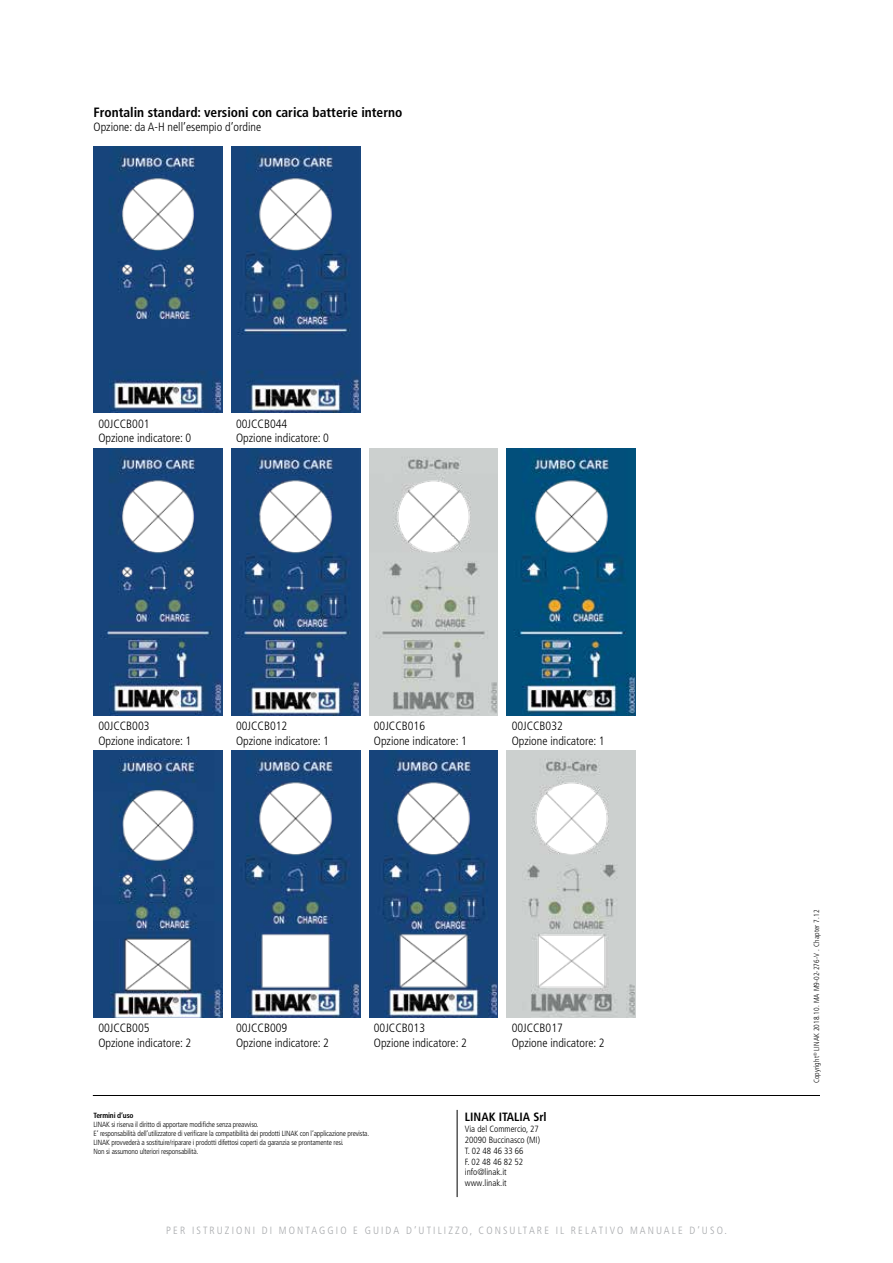
<style>
.page{position:relative;width:893px;height:1263px;background:#fff}
.page>*{position:absolute;margin:0;border:0;box-sizing:border-box;transform-origin:0 0}
.t1{font:700 condensed 13.5px "Frutiger LT Pro";color:#000}
.t2{font:300 condensed 12px/14.4px "Frutiger LT Pro";color:#000}
.t3{font:700 condensed 12px "Frutiger LT Pro";color:#000}
.t4{font:300 condensed 10.5px "Frutiger LT Pro";letter-spacing:.2em;color:#a7a9ac}
.t5{font:300 condensed 9px/10.8px "Frutiger LT Pro";color:#000}
.t6{font:300 condensed 7.5px/9px "Frutiger LT Pro";letter-spacing:-.02em;color:#000}
.t7{font:300 condensed 7.5px "Frutiger LT Pro";letter-spacing:.01em;color:#000}
.t8{font:700 condensed 7.5px "Frutiger LT Pro";letter-spacing:-.02em;color:#000}
</style>
<div class="page">
<hr style="left:93px;top:1095px;width:727px;height:1px;background:#000">
<img style="left:94px;top:146px;width:128px;height:267px">
<img style="left:231px;top:146px;width:129px;height:267px">
<img style="left:94px;top:448px;width:128px;height:267px">
<img style="left:231px;top:448px;width:129px;height:267px">
<img style="left:369px;top:448px;width:129px;height:267px">
<img style="left:507px;top:448px;width:129px;height:267px">
<img style="left:94px;top:750px;width:128px;height:267px">
<img style="left:231px;top:750px;width:129px;height:267px">
<img style="left:369px;top:750px;width:129px;height:267px">
<img style="left:507px;top:750px;width:129px;height:267px">
<hr style="left:457px;top:1110px;width:1px;height:87px;background:#000">
<p class="t1" style="left:94px;top:104px;width:310px">Frontalin standard: versioni con carica batterie interno</p>
<p class="t2" style="left:94px;top:120px;width:169px">Opzione: da A-H nell’esempio d’ordine</p>
<p class="t2" style="left:98px;top:417px;width:94px">00JCCB001<br>Opzione indicatore: 0</p>
<p class="t2" style="left:236px;top:417px;width:94px">00JCCB044<br>Opzione indicatore: 0</p>
<p class="t2" style="left:98px;top:719px;width:94px">00JCCB003<br>Opzione indicatore: 1</p>
<p class="t2" style="left:236px;top:719px;width:94px">00JCCB012<br>Opzione indicatore: 1</p>
<p class="t2" style="left:374px;top:719px;width:94px">00JCCB016<br>Opzione indicatore: 1</p>
<p class="t2" style="left:512px;top:719px;width:94px">00JCCB032<br>Opzione indicatore: 1</p>
<p class="t2" style="left:98px;top:1021px;width:94px">00JCCB005<br>Opzione indicatore: 2</p>
<p class="t2" style="left:236px;top:1021px;width:94px">00JCCB009<br>Opzione indicatore: 2</p>
<p class="t2" style="left:374px;top:1021px;width:94px">00JCCB013<br>Opzione indicatore: 2</p>
<p class="t2" style="left:512px;top:1021px;width:94px">00JCCB017<br>Opzione indicatore: 2</p>
<p class="t8" style="left:94px;top:1111px;width:42px">Termini d’uso</p>
<p class="t6" style="left:94px;top:1120px;width:277px">LINAK si riserva il diritto di apportare modifiche senza preavviso.<br>E’ responsabilità dell’utilizzatore di verificare la compatibilità dei prodotti LINAK con l’applicazione prevista.<br>LINAK provvederà a sostituire/riparare i prodotti difettosi coperti da garanzia se prontamente resi.<br>Non si assumono ulteriori responsabilità.</p>
<p class="t3" style="left:465px;top:1110px;width:83px">LINAK ITALIA Srl</p>
<p class="t5" style="left:465px;top:1124px;width:77px">Via del Commercio, 27<br>20090 Buccinasco (MI)<br>T. 02 48 46 33 66<br>F. 02 48 46 82 52 info@linak.it www.linak.it</p>
<p class="t4" style="left:166px;top:1224px;width:562px">PER ISTRUZIONI DI MONTAGGIO E GUIDA D’UTILIZZO, CONSULTARE IL RELATIVO MANUALE D’USO.</p>
<p class="t7" style="left:812px;top:1083px;width:175px;rotate:-90deg">Copyright<sup>®</sup> LINAK 2018.10. MA M9-02-276-V . Chapter 7.12</p>
</div>
